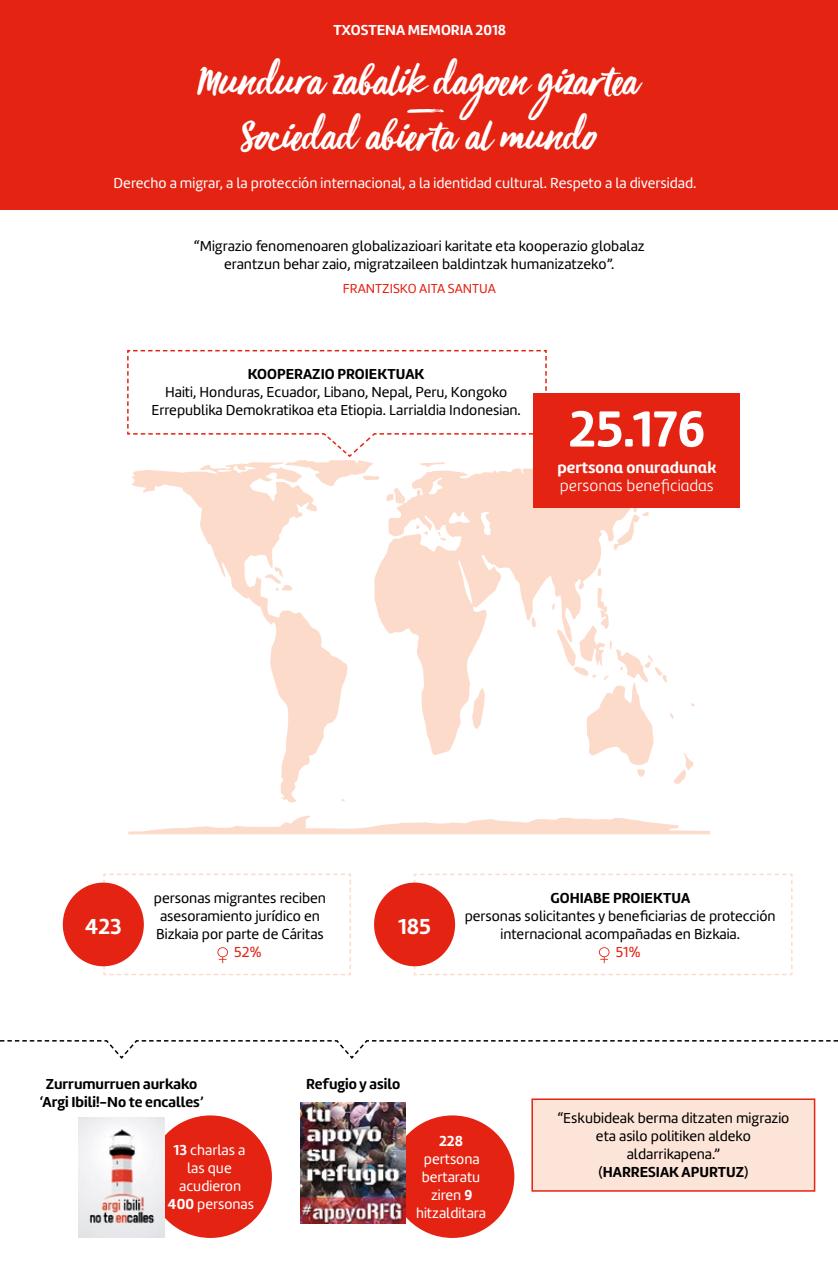
<style>
.page{position:relative;width:838px;height:1263px;background:#fff}
.page>*{position:absolute;margin:0;border:0;box-sizing:border-box;transform-origin:0 0}
.t1{font:700 52.5px "Amelia Rounded UP";color:#fff}
.t2{font:46.5px/55.8px "Viva Beautiful Pro B";color:#fff;text-align:center}
.t3{font:700 22.5px "Amelia Rounded";color:#fff}
.t4{font:16.5px "Amelia Rounded UP Light";color:#fff}
.t5{font:700 16.5px "Amelia Rounded UP";color:#fff}
.t6{font:15px/18px "Amelia Rounded Regular";color:#000;text-align:center}
.t7{font:15px/18px "Amelia Rounded Regular";color:#fff;text-align:center}
.t8{font:700 15px/18px "Amelia Rounded";color:#000;text-align:center}
.t9{font:700 15px "Amelia Rounded";color:#fff}
.t10{font:15px "Amelia Rounded Regular";color:#e42313}
.t11{font:13.5px "Amelia Rounded Regular";color:#e42313}
.s1{font-family:"Amelia Rounded";font-weight:700}
.s2{font-family:"Amelia Rounded Regular";font-weight:400}
</style>
<div class="page">
<div style="left:0;top:0;width:838px;height:209px;background:#e42313"></div>
<svg style="left:128px;top:815px;width:582px;height:19px"></svg>
<svg style="left:374px;top:503px;width:336px;height:252px"></svg>
<svg style="left:613px;top:512px;width:35px;height:38px"></svg>
<svg style="left:551px;top:588px;width:144px;height:196px"></svg>
<svg style="left:196px;top:503px;width:151px;height:300px"></svg>
<div style="left:149px;top:1115px;width:123px;height:123px;background:#e42313;border-radius:50%"></div>
<div style="left:390px;top:1115px;width:124px;height:123px;background:#e42313;border-radius:50%"></div>
<div style="left:534px;top:393px;width:206px;height:114px;background:#e42313"></div>
<svg style="left:131px;top:458px;width:403px;height:45px"></svg>
<svg style="left:127px;top:349px;width:420px;height:109px"></svg>
<svg style="left:103px;top:873px;width:248px;height:103px"></svg>
<svg style="left:413px;top:873px;width:380px;height:103px"></svg>
<div style="left:63px;top:883px;width:81px;height:83px;background:#e42313;border-radius:50%"></div>
<div style="left:374px;top:883px;width:81px;height:83px;background:#e42313;border-radius:50%"></div>
<img style="left:79px;top:1117px;width:85px;height:121px">
<img style="left:301px;top:1102px;width:104px;height:121px">
<div style="left:532px;top:1099px;width:282px;height:92px;background:#fde4d8"></div>
<div style="left:531px;top:1098px;width:284px;height:94px;border:2px solid #e42313"></div>
<svg style="left:0;top:1040px;width:838px;height:19px"></svg>
<p class="t9" style="left:333px;top:20px;width:174px">TXOSTENA MEMORIA 2018</p>
<h2 class="t2" style="left:199px;top:49px;width:442px">Mundura zabalik dagoen gizartea<br>Sociedad abierta al mundo</h2>
<p class="t7" style="left:114px;top:174px;width:584px">Derecho a migrar, a la protección internacional, a la identidad cultural. Respeto a la diversidad.</p>
<p class="t6" style="left:194px;top:237px;width:452px">“Migrazio fenomenoaren globalizazioari karitate eta kooperazio globalaz erantzun behar zaio, migratzaileen baldintzak humanizatzeko”.</p>
<p class="t11" style="left:343px;top:280px;width:155px">FRANTZISKO AITA SANTUA</p>
<p class="t8" style="left:248px;top:365px;width:178px">KOOPERAZIO PROIEKTUAK</p>
<p class="t6" style="left:152px;top:383px;width:371px">Haiti, Honduras, Ecuador, Libano, Nepal, Peru, Kongoko<br>Errepublika Demokratikoa eta Etiopia. Larrialdia Indonesian.</p>
<h1 class="t1" style="left:568px;top:395px;width:138px">25.176</h1>
<p class="t5" style="left:557px;top:457px;width:160px">pertsona onuradunak</p>
<p class="t4" style="left:560px;top:475px;width:155px">personas beneficiadas</p>
<p class="t6" style="left:154px;top:889px;width:173px;text-align:left">personas migrantes reciben asesoramiento jurídico en<br>Bizkaia por parte de Cáritas</p>
<p class="t10" style="left:234px;top:942px;width:30px">52%</p>
<h3 class="t3" style="left:85px;top:912px;width:38px">423</h3>
<h3 class="t3" style="left:398px;top:912px;width:34px">185</h3>
<p class="t8" style="left:550px;top:888px;width:141px">GOHIABE PROIEKTUA</p>
<p class="t6" style="left:465px;top:907px;width:312px">personas solicitantes y beneficiarias de protección internacional acompañadas en Bizkaia.</p>
<p class="t10" style="left:616px;top:942px;width:27px">51%</p>
<p class="t8" style="left:40px;top:1074px;width:165px">Zurrumurruen aurkako ‘Argi Ibili!-No te encalles’</p>
<p class="t8" style="left:306px;top:1074px;width:96px">Refugio y asilo</p>
<p class="t7" style="left:168px;top:1141px;width:88px"><span class="s1">13</span> charlas a las que acudieron<br><span class="s1">400</span> personas</p>
<p class="t9" style="left:439px;top:1131px;width:25px">228</p>
<p class="t7" style="left:416px;top:1150px;width:71px">pertsona bertaratu ziren <span class="s1">9 </span>hitzalditara</p>
<p class="t6" style="left:557px;top:1109px;width:233px">“Eskubideak berma ditzaten migrazio eta asilo politiken aldeko aldarrikapena.”</p>
<p class="t8" style="left:598px;top:1163px;width:152px"><span class="s2">(</span>HARRESIAK APURTUZ<span class="s2">)</span></p>
</div>
